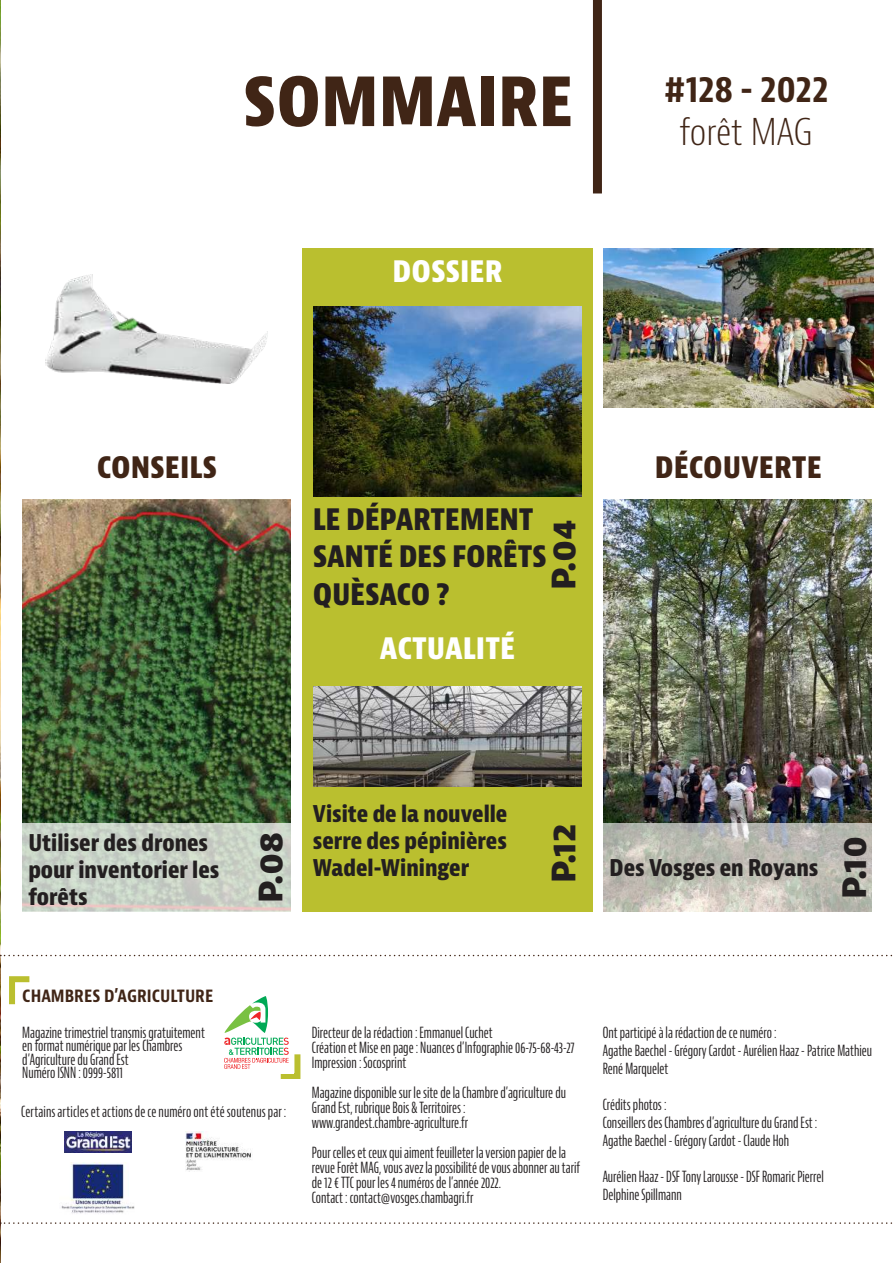
<style>
.page{position:relative;width:893px;height:1263px;background:#fff}
.page>*{position:absolute;margin:0;border:0;box-sizing:border-box;transform-origin:0 0}
.t1{font:700 condensed 72px "Bernina Sans";color:#402516}
.t2{font:700 condensed 36px "Bernina Sans";letter-spacing:-.005em;color:#402516}
.t3{font:300 condensed 36px "Bernina Sans";letter-spacing:-.01em;color:#402516}
.t4{font:700 condensed 31.5px/37.8px "Bernina Sans";letter-spacing:-.01em;color:#231f20}
.t5{font:700 condensed 31.5px "Bernina Sans";color:#402516}
.t6{font:800 31.5px "Bernina Sans";color:#231f20}
.t7{font:700 condensed 31.5px "Bernina Sans";color:#fff}
.t8{font:700 condensed 22.5px/27px "Bernina Sans";color:#231f20}
.t9{font:700 condensed 18px "Bernina Sans";color:#402516}
.t10{font:extra-condensed 15px/15px "Bernino Sans";color:#231f20}
</style>
<div class="page">
<img style="left:46px;top:274px;width:221px;height:109px">
<img style="left:604px;top:249px;width:269px;height:158px">
<img style="left:0;top:0;width:1px;height:1263px">
<div style="left:593px;top:0;width:9px;height:193px;background:#402516"></div>
<svg style="left:0;top:955px;width:893px;height:1px"></svg>
<svg style="left:0;top:1222px;width:893px;height:2px"></svg>
<img style="left:61px;top:1162px;width:74px;height:52px">
<img style="left:64px;top:1131px;width:67px;height:21px">
<img style="left:185px;top:1131px;width:66px;height:40px">
<svg style="left:9px;top:976px;width:21px;height:29px"></svg>
<svg style="left:224px;top:996px;width:77px;height:83px"></svg>
<img style="left:22px;top:499px;width:268px;height:324px">
<svg style="left:22px;top:823px;width:269px;height:88px;background:#cad1c6"></svg>
<div style="left:302px;top:248px;width:291px;height:663px;background:#babf2f"></div>
<img style="left:314px;top:686px;width:267px;height:101px">
<img style="left:314px;top:306px;width:267px;height:191px">
<img style="left:604px;top:499px;width:267px;height:324px">
<svg style="left:603px;top:823px;width:269px;height:89px;background:#bfbeb5"></svg>
<h1 class="t1" style="left:243px;top:56px;width:332px">SOMMAIRE</h1>
<h3 class="t7" style="left:393px;top:251px;width:111px">DOSSIER</h3>
<h2 class="t2" style="left:664px;top:67px;width:166px">#128 - 2022</h2>
<h2 class="t3" style="left:679px;top:110px;width:135px">forêt MAG</h2>
<h3 class="t5" style="left:97px;top:447px;width:122px">CONSEILS</h3>
<h3 class="t5" style="left:655px;top:447px;width:168px">DÉCOUVERTE</h3>
<h3 class="t4" style="left:313px;top:500px;width:236px">LE DÉPARTEMENT<br>SANTÉ DES FORÊTS<br>QUÈSACO ?</h3>
<h3 class="t6" style="left:543px;top:590px;width:72px;rotate:-90deg">P.04</h3>
<h3 class="t7" style="left:380px;top:628px;width:137px">ACTUALITÉ</h3>
<h3 class="t8" style="left:28px;top:829px;width:193px">Utiliser des drones pour inventorier les forêts</h3>
<h3 class="t6" style="left:250px;top:903px;width:73px;rotate:-90deg">P.08</h3>
<h3 class="t8" style="left:313px;top:801px;width:196px;text-align:justify">Visite de la nouvelle serre des pépinières Wadel-Wininger</h3>
<h3 class="t6" style="left:543px;top:883px;width:60px;rotate:-90deg">P.12</h3>
<h3 class="t8" style="left:610px;top:855px;width:210px">Des Vosges en Royans</h3>
<h3 class="t6" style="left:833px;top:899px;width:64px;rotate:-90deg">P.10</h3>
<p class="t9" style="left:22px;top:984px;width:193px">CHAMBRES D’AGRICULTURE</p>
<p class="t10" style="left:22px;top:1026px;width:184px;line-height:13.5px">Magazine trimestriel transmis gratuitement en format numérique par les Chambres d’Agriculture du Grand Est<br>Numéro ISNN : 0999-5811</p>
<p class="t10" style="left:312px;top:1025px;width:264px">Directeur de la rédaction : Emmanuel Cuchet<br>Création et Mise en page : Nuances d’Infographie 06-75-68-43-27<br>Impression : Socosprint</p>
<p class="t10" style="left:312px;top:1085px;width:256px">Magazine disponible sur le site de la Chambre d’agriculture du<br>Grand Est, rubrique Bois &amp; Territoires : www.grandest.chambre-agriculture.fr</p>
<p class="t10" style="left:312px;top:1145px;width:270px">Pour celles et ceux qui aiment feuilleter la version papier de la revue Forêt MAG, vous avez la possibilité de vous abonner au tarif de 12 € TTC pour les 4 numéros de l’année 2022.<br>Contact : contact@vosges.chambagri.fr</p>
<p class="t10" style="left:21px;top:1104px;width:267px">Certains articles et actions de ce numéro ont été soutenus par :</p>
<p class="t10" style="left:603px;top:1024px;width:271px;line-height:18px">Ont participé à la rédaction de ce numéro :<br>Agathe Baechel - Grégory Cardot - Aurélien Haaz - Patrice Mathieu<br>René Marquelet</p>
<p class="t10" style="left:603px;top:1096px;width:216px;line-height:18px">Crédits photos :<br>Conseillers des Chambres d’agriculture du Grand Est :<br>Agathe Baechel - Grégory Cardot - Claude Hoh</p>
<p class="t10" style="left:603px;top:1168px;width:223px;line-height:18px">Aurélien Haaz - DSF Tony Larousse - DSF Romaric Pierrel<br>Delphine Spillmann</p>
</div>
